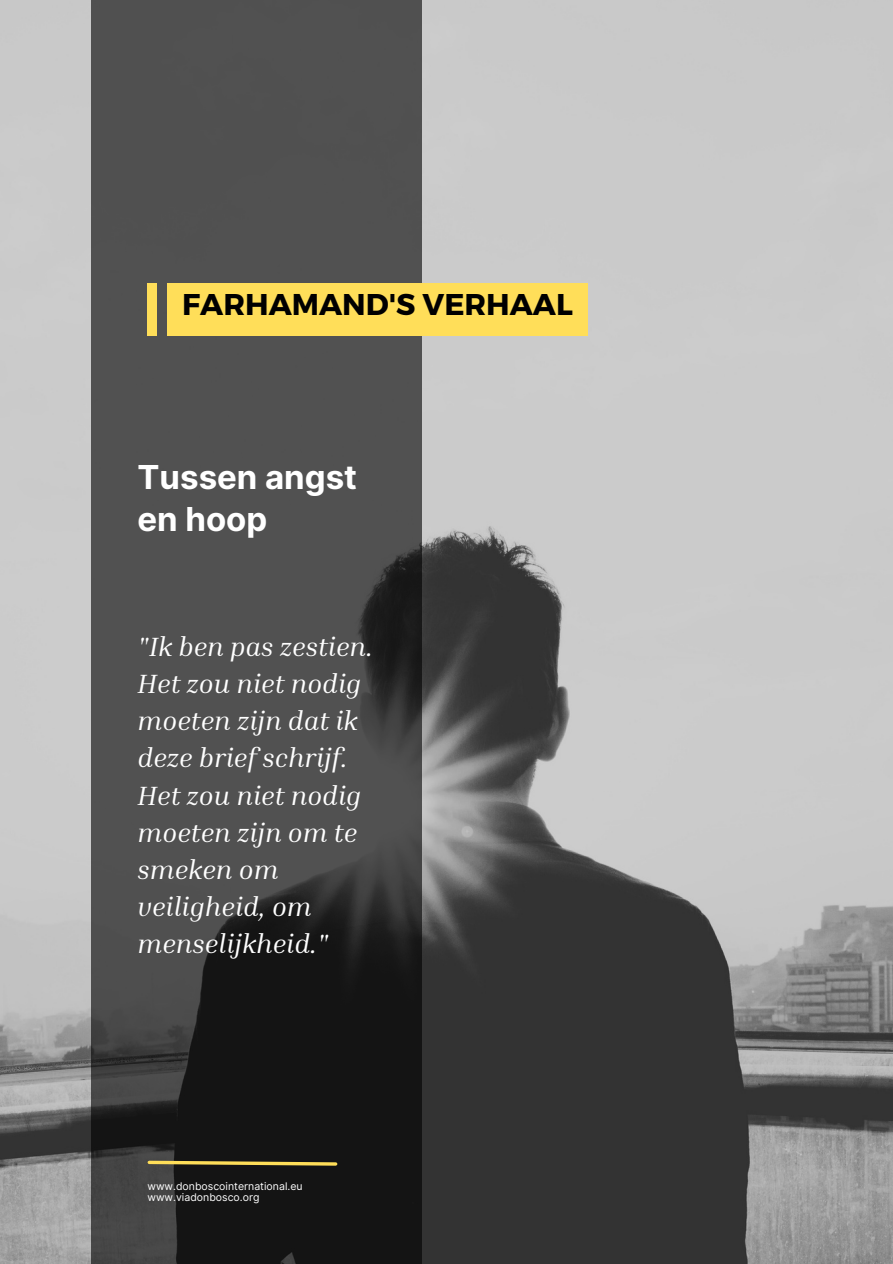
<style>
.page{position:relative;width:893px;height:1264px;background:#fff}
.page>*{position:absolute;margin:0;border:0;box-sizing:border-box;transform-origin:0 0}
.t1{font:700 33px/42.8px "Inter";color:#fff}
.t2{font:700 30px "Montserrat";color:#000}
.t3{font:italic 27px/37.2px "Inria Serif";color:#fff}
.t4{font:10.5px "Inter";color:#fff}
</style>
<div class="page">
<img style="left:0;top:0;width:892px;height:1263px">
<svg style="left:91px;top:0;width:330px;height:1263px;background:#424241"></svg>
<div style="left:167px;top:283px;width:420px;height:52px;background:#ffde59"></div>
<div style="left:147px;top:283px;width:10px;height:52px;background:#ffde59"></div>
<svg style="left:146px;top:1158px;width:193px;height:9px;background:#6f6232"></svg>
<h2 class="t2" style="left:182px;top:285px;width:392px">FARHAMAND'S VERHAAL</h2>
<h3 class="t1" style="left:137px;top:455px;width:221px">Tussen angst en hoop</h3>
<h1 class="t3" style="left:137px;top:627px;width:237px">"Ik ben pas zestien.<br>Het zou niet nodig moeten zijn dat ik deze brief schrijf.<br>Het zou niet nodig moeten zijn om te smeken om veiligheid, om menselijkheid."</h1>
<p class="t4" style="left:147px;top:1179px;width:157px">www.donboscointernational.eu</p>
<p class="t4" style="left:147px;top:1191px;width:113px">www.viadonbosco.org</p>
</div>
